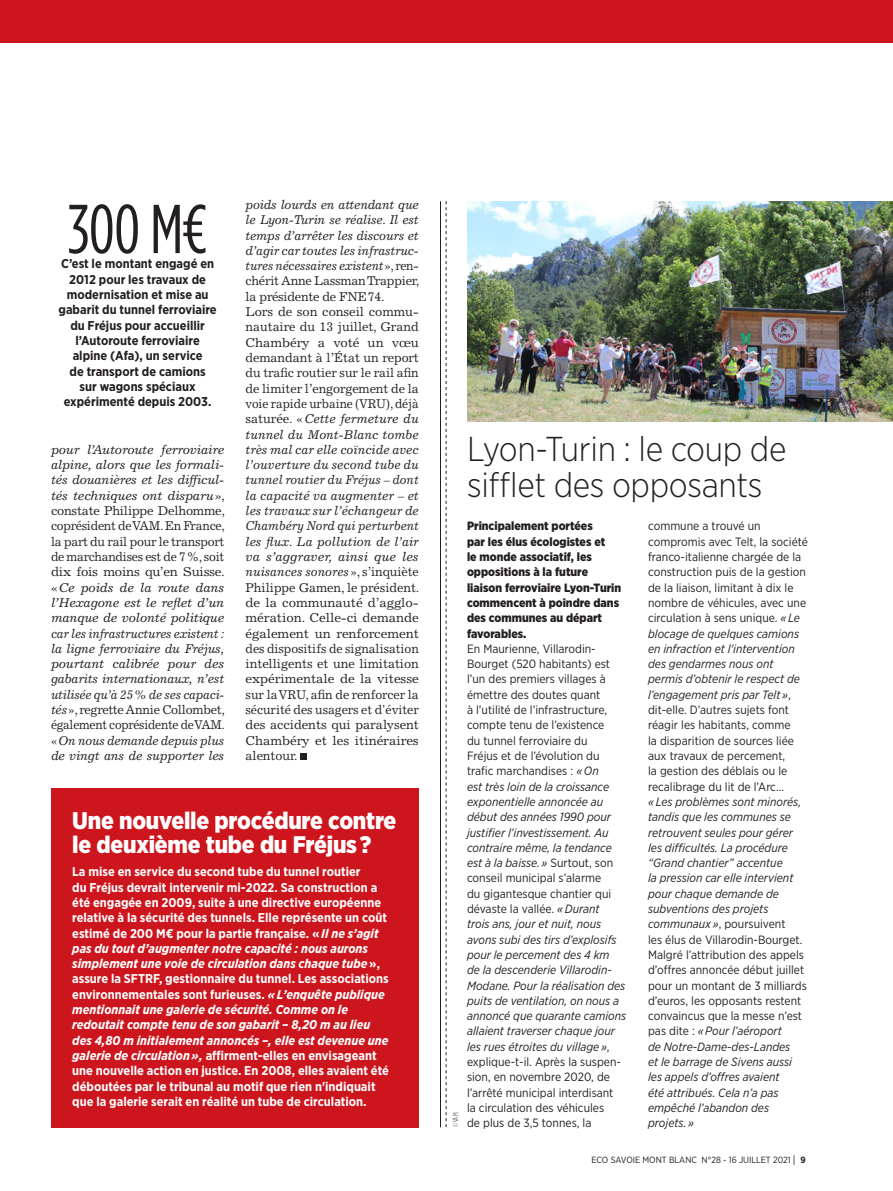
<style>
.page{position:relative;width:893px;height:1191px;background:#fff}
.page>*{position:absolute;margin:0;border:0;box-sizing:border-box;transform-origin:0 0}
.t1{font:69px "Gotham Condensed";color:#231f20}
.t2{font:300 34.5px/36px "Gotham Narrow";letter-spacing:-.01em;color:#231f20}
.t3{font:900 24px/24px "Gotham Narrow";letter-spacing:-.01em;color:#fff}
.t4{font:12.75px/15.3px "Excelsior LT Std";letter-spacing:-.005em;color:#231f20;scale:.95 1}
.t5{font:700 12.75px/15.3px "Gotham Narrow";color:#fff}
.t6{font:italic 12.75px/15.3px "Excelsior LT Std";letter-spacing:-.02em;color:#231f20;text-align:justify;scale:1.04 1}
.t7{font:700 12.75px/15.3px "Gotham Narrow";color:#231f20;text-align:center}
.t8{font:12px/15.3px "Gotham Narrow";color:#231f20}
.t9{font:italic 12px/15.3px "Gotham Narrow";color:#231f20}
.t10{font:900 12px/15.3px "Gotham Narrow";color:#231f20}
.t11{font:9px "Gotham Narrow";color:#231f20}
.t12{font:7.5px "Gotham Condensed";color:#6c6d70}
.s1{font-style:normal}
.s2{font-style:italic}
.s3{font-size:13.5px}
.s4{font-weight:700}
</style>
<div class="page">
<div style="left:301px;top:753px;width:6px;height:7px;background:#231f20"></div>
<hr style="left:440px;top:201px;width:1px;height:926px;background:#231f20">
<svg style="left:446px;top:201px;width:1px;height:926px"></svg>
<img style="left:468px;top:201px;width:425px;height:220px">
<div style="left:51px;top:788px;width:368px;height:339px;background:#cd151d"></div>
<div style="left:0;top:0;width:893px;height:43px;background:#cd151d"></div>
<h1 class="t1" style="left:68px;top:190px;width:141px">300 M€</h1>
<p class="t7" style="left:59px;top:256px;width:160px">C’est le montant engagé en<br>2012 pour les travaux de modernisation et mise au gabarit du tunnel ferroviaire du Fréjus pour accueillir l’Autoroute ferroviaire alpine (Afa), un service<br>de transport de camions<br>sur wagons spéciaux expérimenté depuis 2003.</p>
<p class="t6" style="left:51px;top:442px;width:169px">pour l’Autoroute ferroviaire alpine, alors que les formali&shy;tés douanières et les difficul&shy;tés techniques ont disparu<span class="s1">», constate Philippe Delhomme, coprésident de VAM. En France, la part du rail pour le transport de marchandises est de 7%, soit dix fois moins qu’en Suisse. «</span>Ce poids de la route dans l’Hexagone est le reflet d’un manque de volonté politique car les infrastructures existent : la ligne ferroviaire du Fréjus, pourtant calibrée pour des gabarits internationaux, n’est utilisée qu’à 25% de ses capaci&shy;tés<span class="s1">», regrette Annie Collombet, également coprésidente de VAM. «</span>On nous demande depuis plus de vingt ans de supporter les</p>
<p class="t4" style="left:246px;top:197px;width:185px"><span class="s2">poids lourds en attendant que le Lyon-Turin se réalise. Il est temps d’arrêter les discours et d’agir car toutes les infrastruc&shy;tures nécessaires existent</span>», ren&shy;chérit Anne Lassman Trappier, la présidente de FNE74.<br>Lors de son conseil commu&shy;nautaire du 13 juillet, Grand<br>Chambéry a voté un vœu demandant à l’État un report du trafic routier sur le rail afin de limiter l’engorgement de la voie rapide urbaine (VRU), déjà saturée. «<span class="s2">Cette fermeture du tunnel du Mont‑Blanc tombe très mal car elle coïncide avec l’ouverture du second tube du tunnel routier du Fréjus – dont la capacité va augmenter – et les travaux sur l’échangeur de<br>Chambéry Nord qui perturbent les flux. La pollution de l’air va s’aggraver, ainsi que les nuisances sonores</span>», s’inquiète<br>Philippe Gamen, le président. de la communauté d’agglo&shy;mération. Celle-ci demande également un renforcement des dispositifs de signalisation intelligents et une limitation expérimentale de la vitesse sur la VRU, afin de renforcer la sécurité des usagers et d'éviter des accidents qui paralysent<br>Chambéry et les itinéraires alentour.</p>
<h3 class="t3" style="left:72px;top:807px;width:326px">Une nouvelle procédure contre le deuxième tube du Fréjus ?</h3>
<p class="t5" style="left:72px;top:864px;width:318px">La mise en service du second tube du tunnel routier<br>du Fréjus devrait intervenir mi-2022. Sa construction a été engagée en 2009, suite à une directive européenne relative à la sécurité des tunnels. Elle représente un coût estimé de 200 M€ pour la partie française. « <span class="s2">Il ne s’agit pas du tout d’augmenter notre capacité : nous aurons simplement une voie de circulation dans chaque tube</span> », assure la SFTRF, gestionnaire du tunnel. Les associations environnementales sont furieuses. <span class="s2">« L’enquête publique mentionnait une galerie de sécurité. Comme on le redoutait compte tenu de son gabarit – 8,20 m au lieu des 4,80 m initialement annoncés –, elle est devenue une galerie de circulation »,</span> affirment-elles en envisageant une nouvelle action en justice. En 2008, elles avaient été déboutées par le tribunal au motif que rien n'indiquait que la galerie serait en réalité un tube de circulation.</p>
<h2 class="t2" style="left:467px;top:430px;width:321px">Lyon-Turin : le coup de sifflet des opposants</h2>
<p class="t10" style="left:467px;top:518px;width:156px">Principalement portées<br>par les élus écologistes et<br>le monde associatif, les oppositions à la future liaison ferroviaire Lyon-Turin commencent à poindre dans des communes au départ favorables.</p>
<p class="t8" style="left:467px;top:640px;width:161px">En Maurienne, Villarodin-<br>Bourget (520 habitants) est l’un des premiers villages à émettre des doutes quant<br>à l’utilité de l’infrastructure, compte tenu de l’existence<br>du tunnel ferroviaire du<br>Fréjus et de l’évolution du trafic marchandises : <span class="s2">« On<br>est très loin de la croissance exponentielle annoncée au début des années 1990 pour justifier l’investissement. Au contraire même, la tendance est à la baisse. »</span> Surtout, son conseil municipal s’alarme<br>du gigantesque chantier qui dévaste la vallée. <span class="s2">« Durant<br>trois ans, jour et nuit, nous avons subi des tirs d’explosifs pour le percement des 4 km<br>de la descenderie Villarodin-<br>Modane. Pour la réalisation des puits de ventilation, on nous a annoncé que quarante camions allaient traverser chaque jour les rues étroites du village »</span>, explique-t-il. Après la suspen&shy;sion, en novembre 2020, de l’arrêté municipal interdisant<br>la circulation des véhicules<br>de plus de 3,5 tonnes, la</p>
<p class="t8" style="left:648px;top:518px;width:161px">commune a trouvé un compromis avec Telt, la société franco-italienne chargée de la construction puis de la gestion de la liaison, limitant à dix le nombre de véhicules, avec une circulation à sens unique. <span class="s2">« Le blocage de quelques camions en infraction et l'intervention des gendarmes nous ont permis d’obtenir le respect de l’engagement pris par Telt »</span>, dit-elle. D’autres sujets font réagir les habitants, comme<br>la disparition de sources liée aux travaux de percement,<br>la gestion des déblais ou le recalibrage du lit de l’Arc…</p>
<p class="t9" style="left:648px;top:793px;width:160px">« Les problèmes sont minorés, tandis que les communes se retrouvent seules pour gérer les difficultés. La procédure “Grand chantier” accentue<br>la pression car elle intervient pour chaque demande de subventions des projets communaux »<span class="s1">, poursuivent<br>les élus de Villarodin-Bourget.<br>Malgré l’attribution des appels d’offres annoncée début juillet pour un montant de 3 milliards d’euros, les opposants restent convaincus que la messe n’est pas dite :</span> « Pour l’aéroport<br>de Notre-Dame-des-Landes<br>et le barrage de Sivens aussi les appels d’offres avaient<br>été attribués. Cela n’a pas empêché l’abandon des projets. »</p>
<p class="t12" style="left:451px;top:1127px;width:17px;rotate:-90deg">© VAM.</p>
<p class="t11" style="left:591px;top:1154px;width:216px">ECO SAVOIE MONT BLANC N°28 - 16 JUILLET 2021 <span class="s3">l</span> <span class="s4">9</span></p>
</div>
